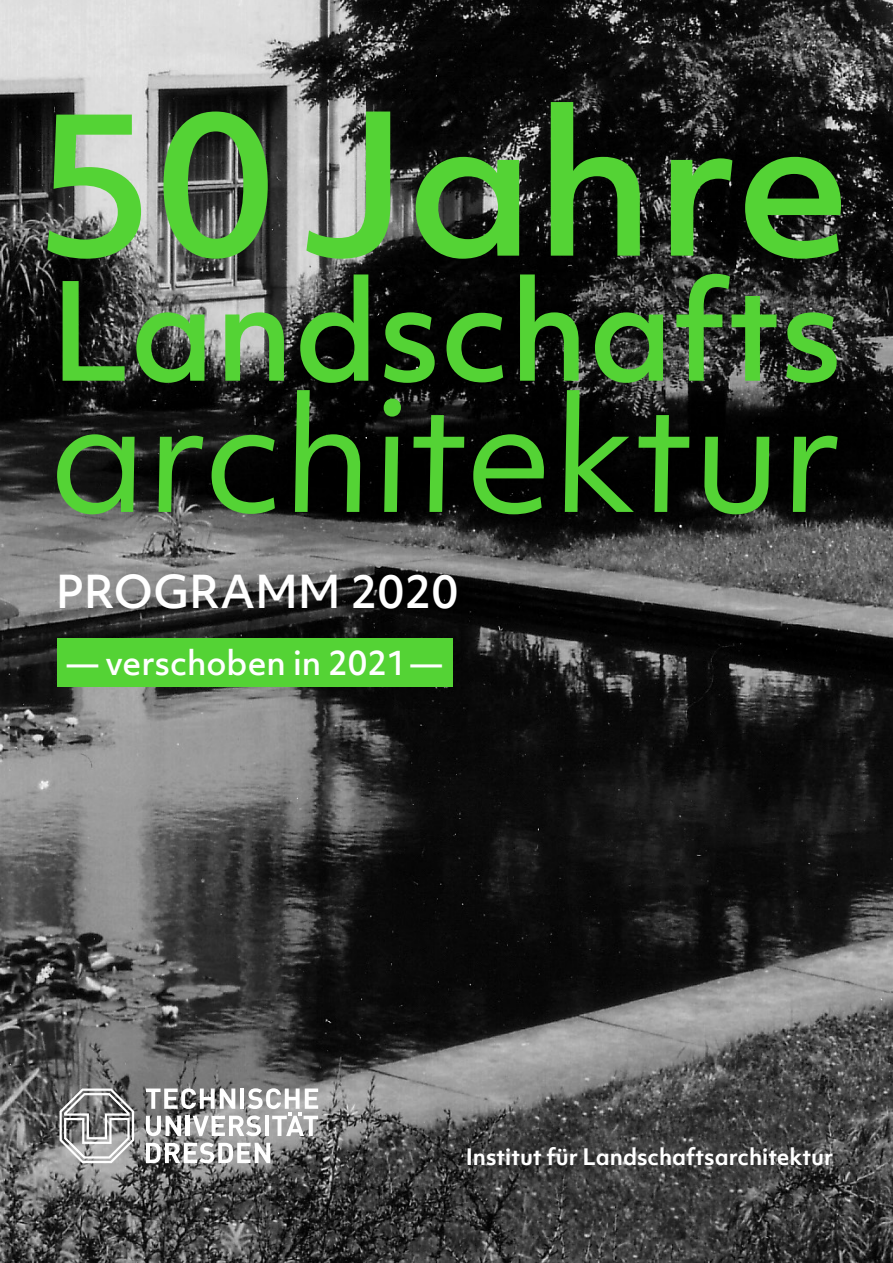
<style>
.page{position:relative;width:893px;height:1263px;background:#fff}
.page>*{position:absolute;margin:0;border:0;box-sizing:border-box;transform-origin:0 0}
.t1{font:500 189.6px "Objektiv Mk 1";color:#54d335}
.t2{font:150.3px "Objektiv Mk 1";color:#54d335}
.t3{font:500 131.1px "Objektiv Mk 1";color:#54d335}
.t4{font:500 43.5px "Objektiv Mk 1";color:#fff}
.t5{font:500 32.25px "Objektiv Mk 1";color:#fff}
.t6{font:700 21.75px "Objektiv Mk 1";color:#fff}
</style>
<div class="page">
<img style="left:0;top:0;width:893px;height:1263px">
<svg style="left:146px;top:1142px;width:124px;height:21px"></svg>
<svg style="left:146px;top:1088px;width:172px;height:48px"></svg>
<svg style="left:60px;top:1088px;width:74px;height:75px"></svg>
<div style="left:57px;top:638px;width:396px;height:49px;background:#54d335"></div>
<h1 class="t1" style="left:34px;top:52px;width:820px">50 Jahre</h1>
<h3 class="t3" style="left:50px;top:240px;width:794px">Landschafts</h3>
<h2 class="t2" style="left:48px;top:352px;width:798px">architektur</h2>
<h3 class="t4" style="left:56px;top:561px;width:404px">PROGRAMM 2020</h3>
<h3 class="t5" style="left:67px;top:641px;width:376px">— verschoben in 2021 —</h3>
<p class="t6" style="left:466px;top:1142px;width:369px">Institut für Landschaftsarchitektur</p>
</div>
